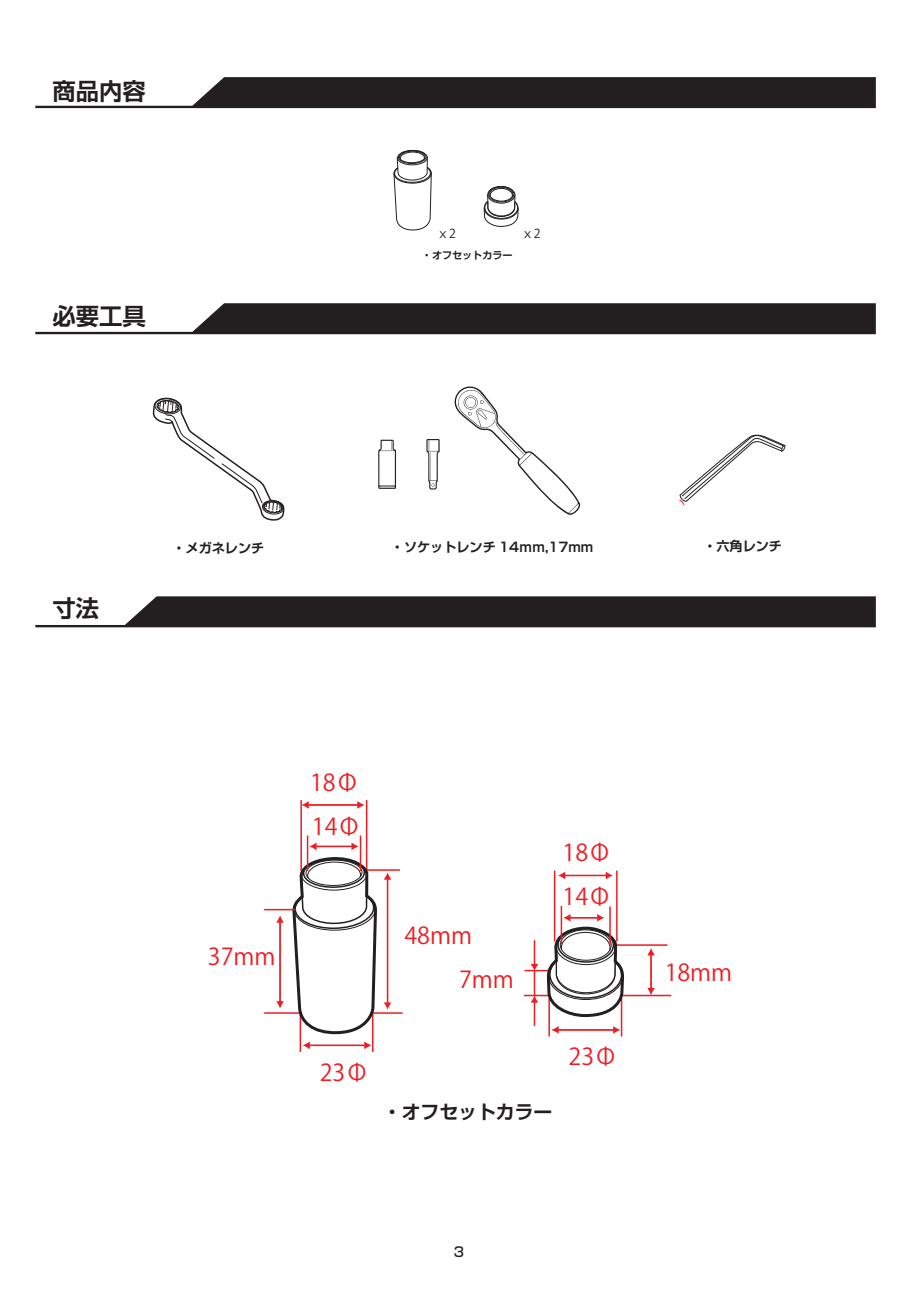
<style>
.page{position:relative;width:919px;height:1289px;background:#fff}
.page>*{position:absolute;margin:0;border:0;box-sizing:border-box;transform-origin:0 0}
.t1{font:23.25px/43.5px "Koz Go Pr 6 N";color:#ee1d23}
.t2{font:700 23.25px "Shin Go Pro De";color:#231f20}
.t3{font:700 18.75px "Shin Go Pro De";color:#231f20}
.t4{font:500 13.5px "Shin Go Pro";color:#231f20}
.t5{font:700 13.05px "Shin Go Pro De";color:#231f20}
.t6{font:12.3px "Koz Go Pr 6 N";color:#231f20}
.t7{font:700 10.05px "Shin Go Pro De";color:#231f20}
</style>
<div class="page">
<svg style="left:35px;top:596px;width:840px;height:31px;background:#3f3c3d"></svg>
<svg style="left:35px;top:303px;width:840px;height:31px"></svg>
<svg style="left:35px;top:77px;width:840px;height:31px"></svg>
<svg style="left:152px;top:398px;width:133px;height:122px"></svg>
<svg style="left:378px;top:439px;width:18px;height:50px"></svg>
<svg style="left:426px;top:439px;width:13px;height:50px"></svg>
<svg style="left:454px;top:386px;width:126px;height:129px"></svg>
<svg style="left:484px;top:186px;width:34px;height:41px"></svg>
<svg style="left:393px;top:149px;width:38px;height:82px"></svg>
<svg style="left:679px;top:434px;width:106px;height:71px"></svg>
<hr style="left:615px;top:944px;width:52px;height:1px;background:#ee1d23">
<hr style="left:524px;top:969px;width:26px;height:2px;background:#ee1d23">
<hr style="left:524px;top:994px;width:25px;height:2px;background:#ee1d23">
<hr style="left:622px;top:994px;width:49px;height:2px;background:#ee1d23">
<hr style="left:650px;top:954px;width:1px;height:34px;background:#ee1d23">
<svg style="left:647px;top:987px;width:7px;height:7px"></svg>
<svg style="left:647px;top:948px;width:7px;height:7px"></svg>
<hr style="left:533px;top:1001px;width:2px;height:24px;background:#ee1d23">
<svg style="left:530px;top:996px;width:8px;height:6px"></svg>
<hr style="left:533px;top:940px;width:2px;height:24px;background:#ee1d23">
<svg style="left:530px;top:963px;width:8px;height:7px"></svg>
<hr style="left:548px;top:998px;width:2px;height:38px;background:#ee1d23">
<hr style="left:620px;top:998px;width:2px;height:38px;background:#ee1d23">
<hr style="left:557px;top:1029px;width:57px;height:1px;background:#ee1d23">
<svg style="left:552px;top:1026px;width:6px;height:7px"></svg>
<svg style="left:613px;top:1026px;width:6px;height:7px"></svg>
<svg style="left:545px;top:870px;width:80px;height:148px"></svg>
<hr style="left:533px;top:971px;width:2px;height:24px;background:#ee1d23">
<hr style="left:560px;top:906px;width:2px;height:38px;background:#ee1d23">
<hr style="left:609px;top:906px;width:1px;height:39px;background:#ee1d23">
<hr style="left:264px;top:1012px;width:35px;height:1px;background:#ee1d23">
<hr style="left:364px;top:869px;width:36px;height:1px;background:#ee1d23">
<hr style="left:372px;top:1012px;width:30px;height:1px;background:#ee1d23">
<hr style="left:299px;top:1013px;width:2px;height:38px;background:#ee1d23">
<hr style="left:372px;top:1013px;width:1px;height:38px;background:#ee1d23">
<hr style="left:300px;top:800px;width:2px;height:71px;background:#ee1d23">
<hr style="left:366px;top:800px;width:1px;height:71px;background:#ee1d23">
<hr style="left:308px;top:804px;width:50px;height:1px;background:#ee1d23">
<svg style="left:302px;top:801px;width:7px;height:7px"></svg>
<svg style="left:357px;top:801px;width:7px;height:7px"></svg>
<svg style="left:291px;top:825px;width:87px;height:224px"></svg>
<hr style="left:387px;top:878px;width:1px;height:125px;background:#ee1d23">
<svg style="left:384px;top:873px;width:7px;height:6px"></svg>
<svg style="left:384px;top:1002px;width:7px;height:6px"></svg>
<hr style="left:264px;top:908px;width:31px;height:2px;background:#ee1d23">
<hr style="left:279px;top:921px;width:2px;height:81px;background:#ee1d23">
<svg style="left:276px;top:916px;width:8px;height:6px"></svg>
<svg style="left:276px;top:1001px;width:8px;height:6px"></svg>
<hr style="left:307px;top:835px;width:1px;height:36px;background:#ee1d23">
<hr style="left:360px;top:835px;width:1px;height:36px;background:#ee1d23">
<p class="t2" style="left:52px;top:72px;width:95px">商品内容</p>
<p class="t2" style="left:52px;top:297px;width:95px">必要工具</p>
<p class="t6" style="left:436px;top:227px;width:21px">ｘ2</p>
<p class="t6" style="left:521px;top:226px;width:21px">ｘ2</p>
<p class="t7" style="left:422px;top:246px;width:92px">・オフセットカラー</p>
<p class="t2" style="left:52px;top:589px;width:48px">寸法</p>
<p class="t5" style="left:172px;top:537px;width:93px">・メガネレンチ</p>
<p class="t5" style="left:391px;top:536px;width:204px">・ソケットレンチ 14ｍｍ,17mm</p>
<p class="t5" style="left:703px;top:535px;width:80px">・六角レンチ</p>
<p class="t1" style="left:208px;top:935px;width:69px">37mm</p>
<p class="t1" style="left:310px;top:761px;width:52px">18Φ<br>14Φ</p>
<p class="t1" style="left:320px;top:1051px;width:50px">23Φ</p>
<p class="t1" style="left:404px;top:914px;width:69px">48mm</p>
<p class="t1" style="left:562px;top:831px;width:50px">18Φ<br>14Φ</p>
<p class="t1" style="left:459px;top:957px;width:56px">7mm</p>
<p class="t1" style="left:664px;top:951px;width:69px">18mm</p>
<p class="t3" style="left:383px;top:1096px;width:171px">・オフセットカラー</p>
<p class="t1" style="left:568px;top:1035px;width:50px">23Φ</p>
<p class="t4" style="left:454px;top:1240px;width:25px">3　</p>
</div>
